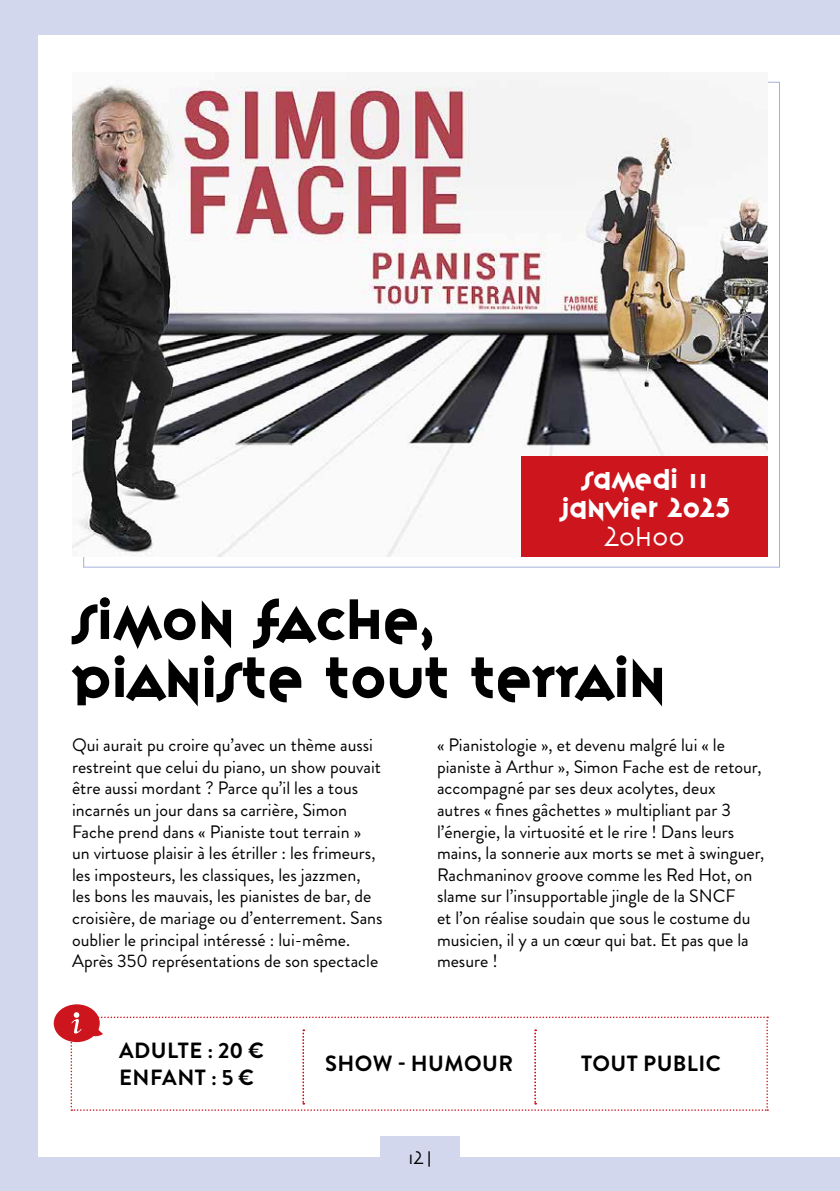
<style>
.page{position:relative;width:840px;height:1191px;background:#fff}
.page>*{position:absolute;margin:0;border:0;box-sizing:border-box;transform-origin:0 0}
.t1{font:50px/58px "Variex OT";color:#000}
.t2{font:24px/28.8px "Variex OT";color:#fff;text-align:center}
.t3{font:300 24px "Variex OT";color:#fff}
.t4{font:700 22px/26.4px "Brandon Grotesque";letter-spacing:.02em;color:#000}
.t5{font:18px/21.6px "Brandon Grotesque";color:#000}
.t6{font:300 16px "Variex OT";color:#000}
</style>
<div class="page">
<div style="left:0;top:0;width:839px;height:1191px;background:#d3d7ee"></div>
<div style="left:39px;top:36px;width:800px;height:1121px;background:#fff"></div>
<div style="left:380px;top:1136px;width:79px;height:55px;background:#d3d7ee"></div>
<img style="left:72px;top:79px;width:695px;height:478px">
<div style="left:521px;top:456px;width:246px;height:101px;background:#cc151c"></div>
<svg style="left:54px;top:1004px;width:713px;height:106px"></svg>
<h2 class="t2" style="left:559px;top:463px;width:172px">Samedi 11 janvier 2025</h2>
<h2 class="t3" style="left:604px;top:520px;width:82px">20h00</h2>
<h1 class="t1" style="left:72px;top:588px;width:594px">SIMON FACHE,<br>PIANISTE TOUT TERRAIN</h1>
<p class="t5" style="left:72px;top:734px;width:312px">Qui aurait pu croire qu’avec un thème aussi restreint que celui du piano, un show pouvait être aussi mordant ? Parce qu’il les a tous incarnés un jour dans sa carrière, Simon Fache prend dans « Pianiste tout terrain » un virtuose plaisir à les étriller : les frimeurs, les imposteurs, les classiques, les jazzmen, les bons les mauvais, les pianistes de bar, de croisière, de mariage ou d’enterrement. Sans oublier le principal intéressé : lui-même.<br>Après 350 représentations de son spectacle</p>
<p class="t5" style="left:437px;top:734px;width:329px">« Pianistologie », et devenu malgré lui « le pianiste à Arthur », Simon Fache est de retour, accompagné par ses deux acolytes, deux<br>autres « fines gâchettes » multipliant par 3 l’énergie, la virtuosité et le rire ! Dans leurs mains, la sonnerie aux morts se met à swinguer, Rachmaninov groove comme les Red Hot, on slame sur l’insupportable jingle de la SNCF<br>et l’on réalise soudain que sous le costume du musicien, il y a un cœur qui bat. Et pas que la mesure !</p>
<p class="t4" style="left:119px;top:1037px;width:146px">ADULTE : 20 €<br>ENFANT : 5 €</p>
<p class="t4" style="left:325px;top:1051px;width:189px">SHOW - HUMOUR</p>
<p class="t4" style="left:581px;top:1051px;width:141px">TOUT PUBLIC</p>
<p class="t6" style="left:408px;top:1146px;width:25px">12|</p>
</div>
